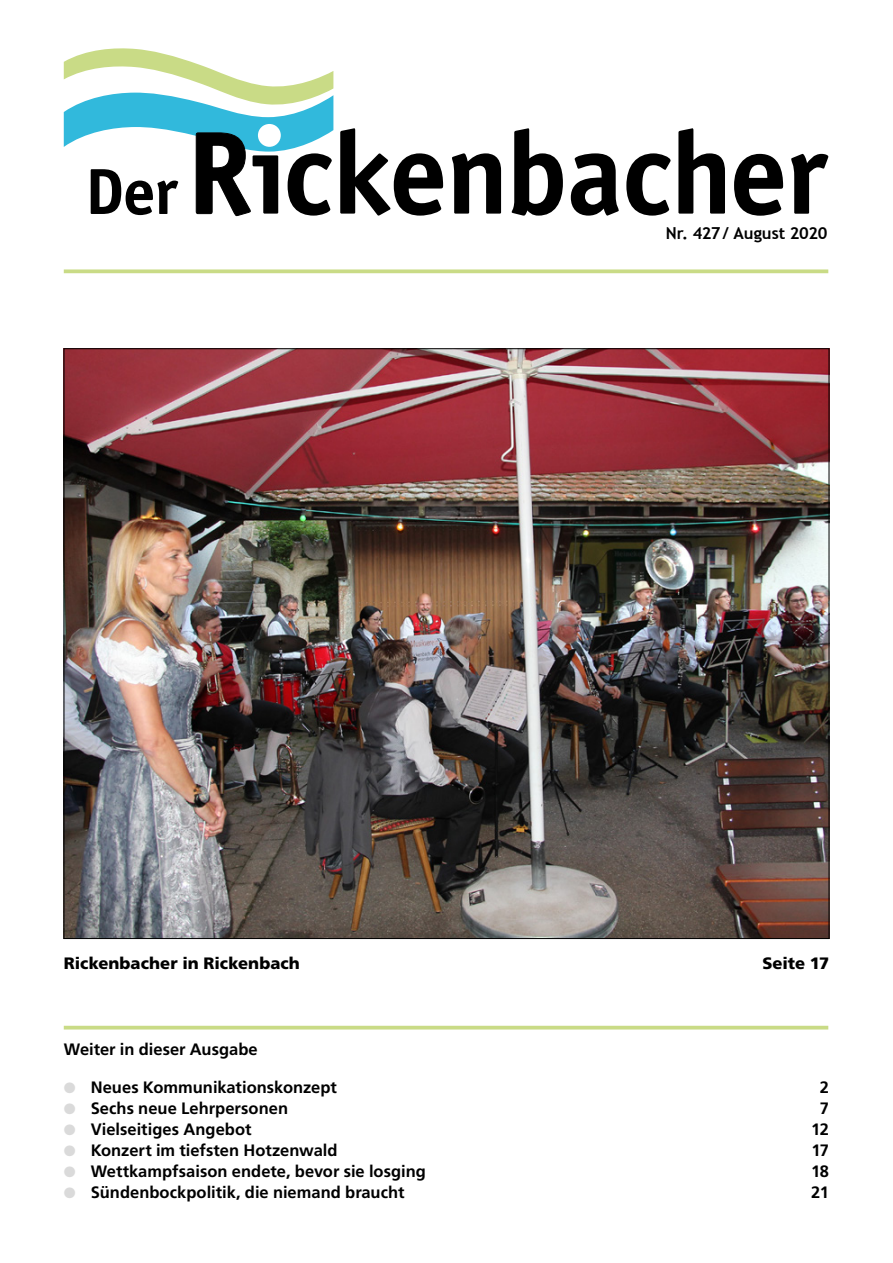
<style>
.page{position:relative;width:893px;height:1263px;background:#fff}
.page>*{position:absolute;margin:0;border:0;box-sizing:border-box;transform-origin:0 0}
.t1{font:700 16.5px "Frutiger";color:#000}
.t2{font:900 16.5px "Frutiger";color:#000}
.t3{font:700 16.5px "Trebuchet MS";letter-spacing:-.015em;color:#000}
.s1{color:#dadada}
</style>
<div class="page">
<svg style="left:64px;top:269px;width:764px;height:4px;background:#cfdf94"></svg>
<hr style="left:64px;top:1026px;width:764px;height:3px;background:#c9db86">
<svg style="left:340px;top:128px;width:103px;height:88px"></svg>
<svg style="left:452px;top:153px;width:49px;height:61px"></svg>
<svg style="left:512px;top:128px;width:51px;height:88px"></svg>
<svg style="left:571px;top:153px;width:48px;height:63px"></svg>
<svg style="left:626px;top:153px;width:45px;height:63px"></svg>
<svg style="left:678px;top:128px;width:47px;height:86px"></svg>
<svg style="left:64px;top:48px;width:269px;height:168px"></svg>
<svg style="left:734px;top:154px;width:49px;height:62px"></svg>
<svg style="left:791px;top:154px;width:37px;height:60px"></svg>
<img style="left:66px;top:350px;width:761px;height:587px">
<p class="t3" style="left:666px;top:223px;width:163px">Nr. 427/ August 2020</p>
<p class="t2" style="left:64px;top:953px;width:238px">Rickenbacher in Rickenbach</p>
<p class="t2" style="left:762px;top:953px;width:68px">Seite 17</p>
<p class="t1" style="left:64px;top:1039px;width:196px">Weiter in dieser Ausgabe</p>
<p class="t1" style="left:64px;top:1078px;width:275px"><span class="s1">●</span> Neues Kommunikationskonzept</p>
<p class="t1" style="left:820px;top:1078px;width:11px">2</p>
<p class="t1" style="left:64px;top:1099px;width:226px"><span class="s1">●</span> Sechs neue Lehrpersonen</p>
<p class="t1" style="left:820px;top:1099px;width:11px">7</p>
<p class="t1" style="left:64px;top:1120px;width:189px"><span class="s1">●</span> Vielseitiges Angebot</p>
<p class="t1" style="left:811px;top:1120px;width:19px">12</p>
<p class="t1" style="left:64px;top:1141px;width:275px"><span class="s1">●</span> Konzert im tiefsten Hotzenwald</p>
<p class="t1" style="left:811px;top:1141px;width:19px">17</p>
<p class="t1" style="left:64px;top:1162px;width:364px"><span class="s1">●</span> Wettkampfsaison endete, bevor sie losging</p>
<p class="t1" style="left:811px;top:1162px;width:20px">18</p>
<p class="t1" style="left:64px;top:1183px;width:342px"><span class="s1">●</span> Sündenbockpolitik, die niemand braucht</p>
<p class="t1" style="left:811px;top:1183px;width:19px">21</p>
</div>
